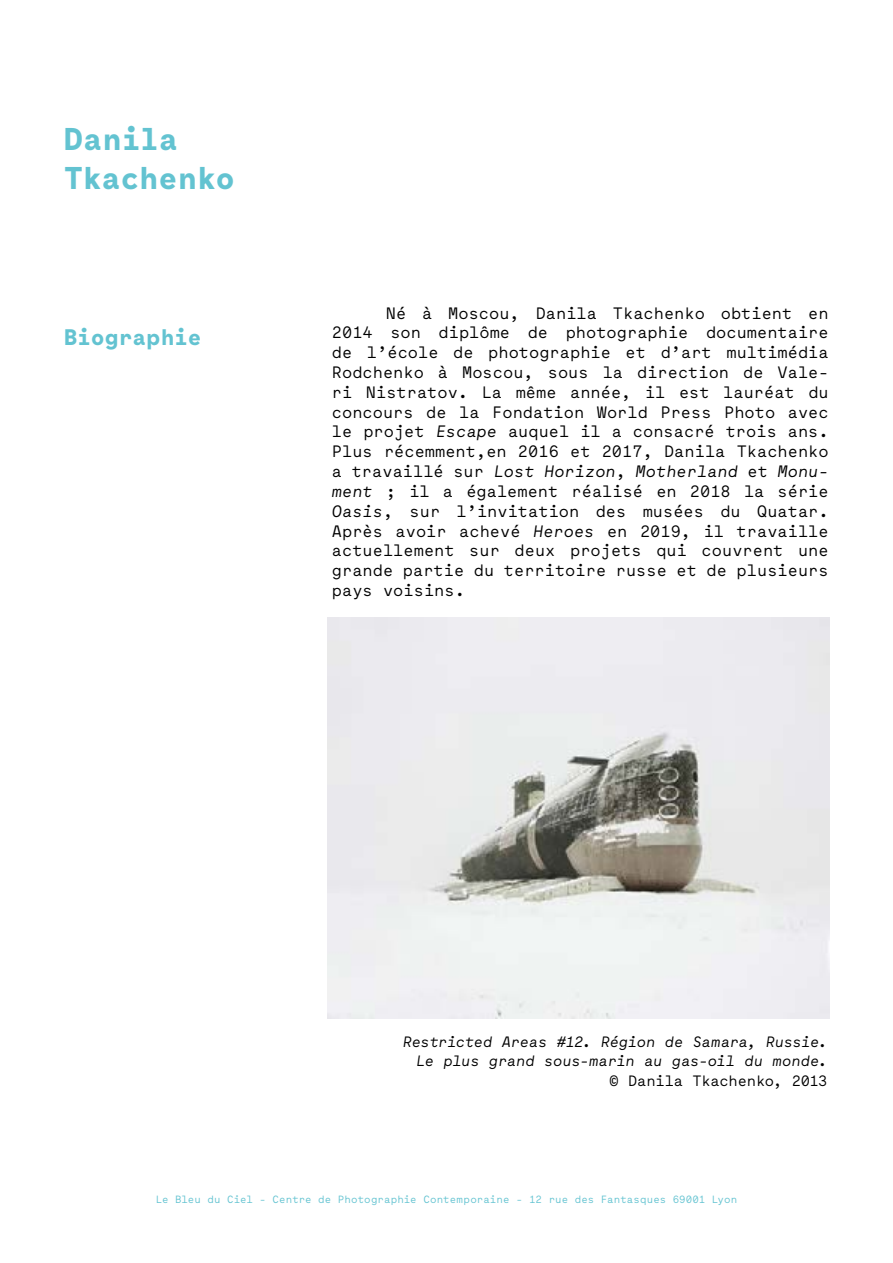
<style>
.page{position:relative;width:893px;height:1263px;background:#fff}
.page>*{position:absolute;margin:0;border:0;box-sizing:border-box;transform-origin:0 0}
.t1{font:700 31.5px/39px "Maax Mono";letter-spacing:-.02em;color:#63c3d1}
.t2{font:700 22.5px "Maax Mono";letter-spacing:-.015em;color:#63c3d1}
.t3{font:16.5px/19.8px "Maax Mono";color:#000;text-align:justify}
.t4{font:italic 15px/19.5px "Maax Mono";letter-spacing:-.015em;color:#000;text-align:right}
.t5{font:15px "Maax Mono";letter-spacing:-.015em;color:#000}
.t6{font:10.5px "Maax Mono";letter-spacing:.005em;color:#63c3d1}
.s1{font-style:italic}
</style>
<div class="page">
<img style="left:328px;top:618px;width:501px;height:401px">
<h1 class="t1" style="left:64px;top:118px;width:173px">Danila<br>Tkachenko</h1>
<h2 class="t2" style="left:64px;top:321px;width:139px">Biographie</h2>
<p class="t3" style="left:332px;top:302px;width:498px;text-indent:54px">Né à Moscou, Danila Tkachenko obtient en 2014 son diplôme de photographie documentaire de l’école de photographie et d’art multimédia Rodchenko à Moscou, sous la direction de Vale&shy;ri Nistratov. La même année, il est lauréat du concours de la Fondation World Press Photo avec le projet <span class="s1">Escape</span> auquel il a consacré trois ans.<br>Plus récemment,en 2016 et 2017, Danila Tkachenko a travaillé sur <span class="s1">Lost Horizon</span>, <span class="s1">Motherland</span> et <span class="s1">Monu&shy;ment</span> ; il a également réalisé en 2018 la série <span class="s1">Oasis</span>, sur l’invitation des musées du Quatar.<br>Après avoir achevé <span class="s1">Heroes</span> en 2019, il travaille actuellement sur deux projets qui couvrent une grande partie du territoire russe et de plusieurs pays voisins.</p>
<p class="t4" style="left:403px;top:1031px;width:426px">Restricted Areas #12. Région de Samara, Russie.<br>Le plus grand sous-marin au gas-oil du monde.</p>
<p class="t5" style="left:609px;top:1070px;width:220px">© Danila Tkachenko, 2013</p>
<p class="t6" style="left:156px;top:1192px;width:583px">Le Bleu du Ciel - Centre de Photographie Contemporaine - 12 rue des Fantasques 69001 Lyon</p>
</div>
